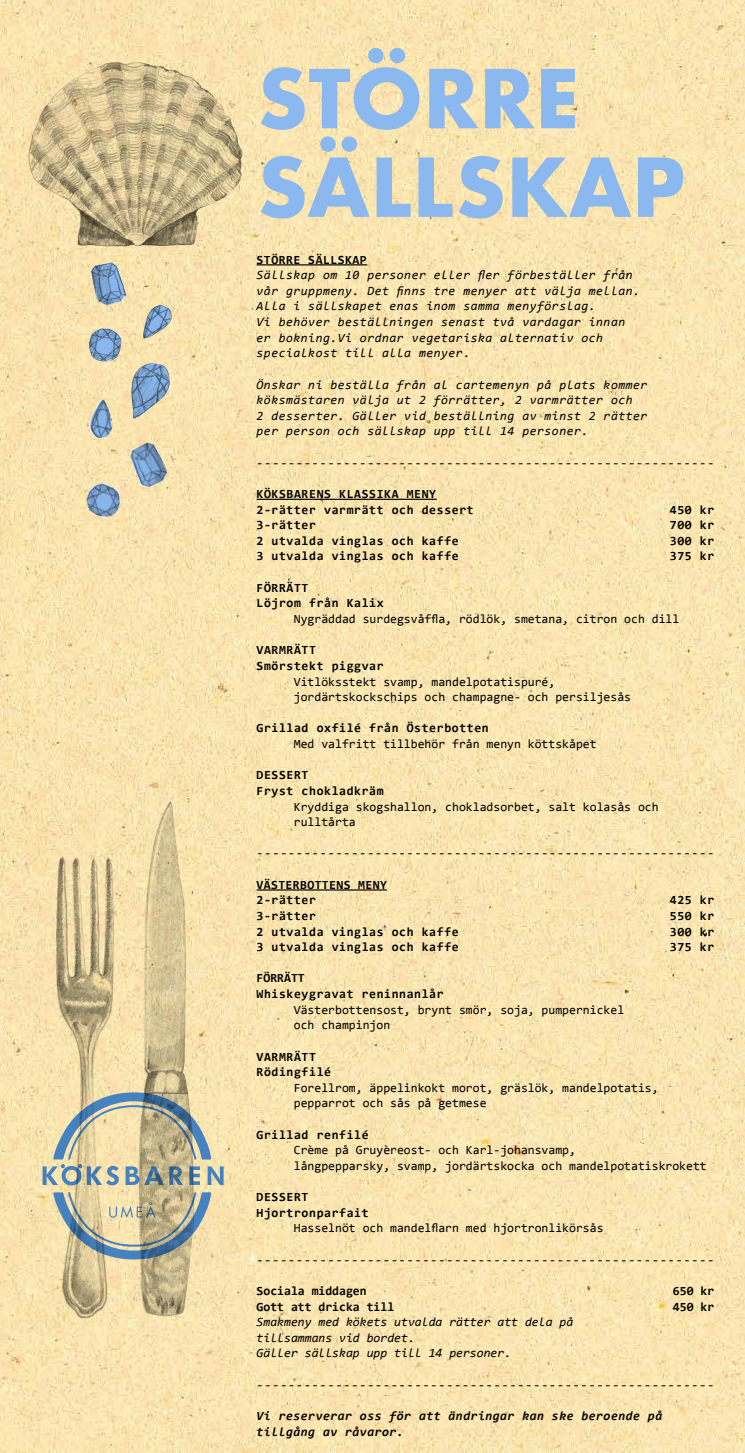
<style>
.page{position:relative;width:745px;height:1453px;background:#fff}
.page>*{position:absolute;margin:0;border:0;box-sizing:border-box;transform-origin:0 0}
.t1{font:700 78.75px/88.6px "Futura";color:#8bb8ee}
.t2{font:12.5px/15.6px "Consolas";color:#000}
.t3{font:italic 12.5px/15.6px "Consolas";letter-spacing:.04em;color:#000}
.t4{font:700 12.5px/15.6px "Consolas";letter-spacing:.05em;color:#000}
.t5{font:italic 12.5px/15.6px "Consolas";color:#000}
.t6{font:italic 700 12.5px/15.6px "Consolas";letter-spacing:.04em;color:#000}
.t7{font:700 12.5px "Consolas";color:#000}
.t8{font:700 12.5px/15.6px "Consolas";letter-spacing:.03em;color:#000}
</style>
<div class="page">
<img style="left:0;top:0;width:744px;height:1453px">
<hr style="left:256px;top:264px;width:111px;height:1px;background:#000">
<hr style="left:256px;top:499px;width:180px;height:1px;background:#000">
<hr style="left:256px;top:889px;width:130px;height:1px;background:#000">
<svg style="left:43px;top:1092px;width:180px;height:93px;background:#d6d2b2"></svg>
<svg style="left:53px;top:1192px;width:158px;height:67px"></svg>
<img style="left:28px;top:62px;width:214px;height:184px">
<img style="left:91px;top:262px;width:35px;height:1px">
<svg style="left:91px;top:263px;width:35px;height:42px"></svg>
<img style="left:130px;top:442px;width:37px;height:45px">
<svg style="left:130px;top:443px;width:36px;height:43px;background:#98aab6"></svg>
<img style="left:89px;top:361px;width:32px;height:2px">
<svg style="left:89px;top:328px;width:32px;height:33px"></svg>
<img style="left:86px;top:483px;width:34px;height:34px">
<svg style="left:87px;top:483px;width:33px;height:33px"></svg>
<img style="left:142px;top:338px;width:29px;height:1px">
<svg style="left:142px;top:305px;width:29px;height:33px"></svg>
<img style="left:88px;top:399px;width:1px;height:39px">
<svg style="left:89px;top:399px;width:23px;height:39px"></svg>
<svg style="left:131px;top:363px;width:39px;height:56px;background:#9cadb7"></svg>
<img style="left:56px;top:801px;width:138px;height:517px">
<h1 class="t1" style="left:257px;top:54px;width:429px">STÖRRE<br>SÄLLSKAP</h1>
<p class="t4" style="left:256px;top:251px;width:112px">STÖRRE SÄLLSKAP</p>
<p class="t3" style="left:256px;top:267px;width:385px">Sällskap om 10 personer eller fler förbeställer från vår gruppmeny. Det finns tre menyer att välja mellan.<br>Alla i sällskapet enas inom samma menyförslag.<br>Vi behöver beställningen senast två vardagar innan er bokning.Vi ordnar vegetariska alternativ och specialkost till alla menyer.</p>
<p class="t3" style="left:256px;top:376px;width:392px">Önskar ni beställa från al cartemenyn på plats kommer köksmästaren välja ut 2 förrätter, 2 varmrätter och<br>2 desserter. Gäller vid beställning av minst 2 rätter per person och sällskap upp till 14 personer.</p>
<p class="t2" style="left:256px;top:454px;width:459px">----------------------------------------------------------</p>
<p class="t4" style="left:256px;top:486px;width:218px">KÖKSBARENS KLASSIKA MENY<br>2-rätter varmrätt och dessert</p>
<p class="t4" style="left:669px;top:501px;width:46px">450 kr</p>
<p class="t4" style="left:256px;top:517px;width:61px">3-rätter</p>
<p class="t4" style="left:669px;top:517px;width:46px">700 kr</p>
<p class="t4" style="left:256px;top:533px;width:203px">2 utvalda vinglas och kaffe</p>
<p class="t4" style="left:669px;top:533px;width:46px">300 kr</p>
<p class="t4" style="left:256px;top:548px;width:203px">3 utvalda vinglas och kaffe</p>
<p class="t4" style="left:669px;top:548px;width:46px">375 kr</p>
<p class="t4" style="left:256px;top:580px;width:128px">FÖRRÄTT<br>Löjrom från Kalix</p>
<p class="t2" style="left:293px;top:611px;width:386px">Nygräddad surdegsvåffla, rödlök, smetana, citron och dill</p>
<p class="t4" style="left:256px;top:642px;width:128px">VARMRÄTT<br>Smörstekt piggvar</p>
<p class="t2" style="left:293px;top:673px;width:338px">Vitlöksstekt svamp, mandelpotatispuré, jordärtskockschips och champagne- och persiljesås</p>
<p class="t4" style="left:256px;top:720px;width:233px">Grillad oxfilé från Österbotten</p>
<p class="t2" style="left:293px;top:736px;width:304px">Med valfritt tillbehör från menyn köttskåpet</p>
<p class="t4" style="left:256px;top:767px;width:128px">DESSERT<br>Fryst chokladkräm</p>
<p class="t2" style="left:293px;top:798px;width:366px">Kryddiga skogshallon, chokladsorbet, salt kolasås och rulltårta</p>
<p class="t2" style="left:256px;top:845px;width:459px">----------------------------------------------------------</p>
<p class="t8" style="left:256px;top:876px;width:132px">VÄSTERBOTTENS MENY<br>2-rätter</p>
<p class="t4" style="left:669px;top:892px;width:46px">425 kr</p>
<p class="t4" style="left:256px;top:908px;width:61px">3-rätter</p>
<p class="t4" style="left:669px;top:908px;width:46px">550 kr</p>
<p class="t4" style="left:256px;top:923px;width:203px">2 utvalda vinglas och kaffe</p>
<p class="t4" style="left:669px;top:923px;width:46px">300 kr</p>
<p class="t4" style="left:256px;top:939px;width:203px">3 utvalda vinglas och kaffe</p>
<p class="t4" style="left:669px;top:939px;width:46px">375 kr</p>
<p class="t4" style="left:256px;top:970px;width:188px">FÖRRÄTT<br>Whiskeygravat reninnanlår</p>
<p class="t2" style="left:293px;top:1001px;width:331px">Västerbottensost, brynt smör, soja, pumpernickel och champinjon</p>
<p class="t4" style="left:256px;top:1048px;width:76px">VARMRÄTT<br>Rödingfilé</p>
<p class="t2" style="left:293px;top:1079px;width:366px">Forellrom, äppelinkokt morot, gräslök, mandelpotatis, pepparrot och sås på getmese</p>
<p class="t4" style="left:256px;top:1126px;width:113px">Grillad renfilé</p>
<p class="t2" style="left:293px;top:1142px;width:414px">Crème på Gruyèreost- och Karl-johansvamp,<br>långpepparsky, svamp, jordärtskocka och mandelpotatiskrokett</p>
<p class="t4" style="left:256px;top:1189px;width:113px">DESSERT<br>Hjortronparfait</p>
<p class="t2" style="left:293px;top:1220px;width:311px">Hasselnöt och mandelflarn med hjortronlikörsås</p>
<p class="t2" style="left:256px;top:1251px;width:459px">----------------------------------------------------------</p>
<p class="t7" style="left:256px;top:1283px;width:111px">Sociala middagen</p>
<p class="t4" style="left:672px;top:1283px;width:43px">650 kr</p>
<p class="t7" style="left:256px;top:1298px;width:139px">Gott att dricka till</p>
<p class="t4" style="left:672px;top:1298px;width:43px">450 kr</p>
<p class="t5" style="left:256px;top:1314px;width:318px">Smakmeny med kökets utvalda rätter att dela på tillsammans vid bordet.<br>Gäller sällskap upp till 14 personer.</p>
<p class="t2" style="left:256px;top:1376px;width:459px">----------------------------------------------------------</p>
<p class="t6" style="left:256px;top:1407px;width:407px">Vi reserverar oss för att ändringar kan ske beroende på tillgång av råvaror.</p>
</div>
